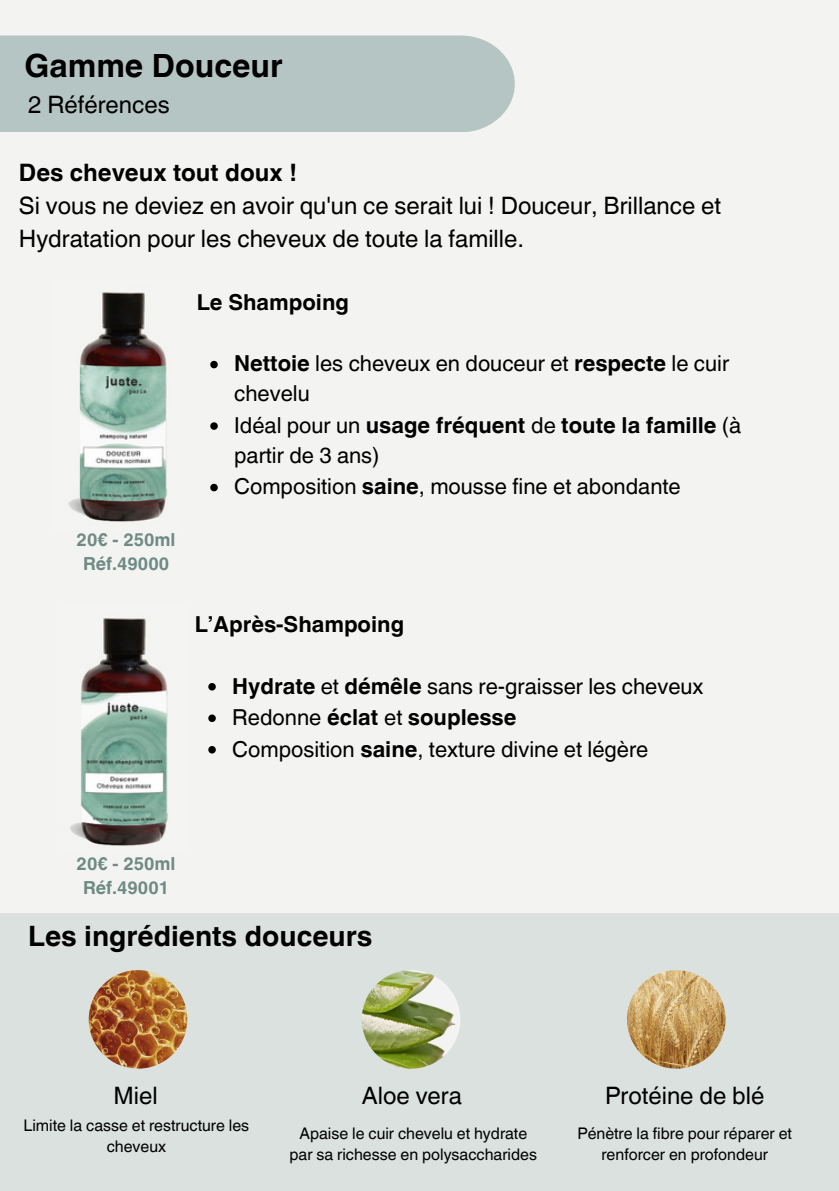
<style>
.page{position:relative;width:839px;height:1191px;background:#fff}
.page>*{position:absolute;margin:0;border:0;box-sizing:border-box;transform-origin:0 0}
.t1{font:700 32px "Helvetica World";color:#000}
.t2{font:700 28px "Helvetica World";color:#000}
.t3{font:24px/33px "Helvetica World";color:#000}
.t4{font:700 24px "Helvetica World";color:#000}
.t5{font:22px/30px "Helvetica World";color:#000}
.t6{font:700 22px "Helvetica World";color:#000}
.t7{font:700 18px "Helvetica World";color:#6e8a84}
.t8{font:16px/21.4px "Helvetica World";color:#000;text-align:center}
.s1{font-weight:700}
.s2{font-weight:400}
</style>
<div class="page">
<div style="left:0;top:0;width:838px;height:1191px;background:#f3f4f2"></div>
<div style="left:0;top:36px;width:515px;height:96px;background:#b5c5c3"></div>
<div style="left:0;top:913px;width:838px;height:278px;background:#dae1df"></div>
<img style="left:89px;top:970px;width:98px;height:99px;border-radius:50%">
<img style="left:362px;top:970px;width:98px;height:99px;border-radius:50%">
<img style="left:627px;top:970px;width:98px;height:99px;border-radius:50%">
<img style="left:70px;top:618px;width:98px;height:228px">
<img style="left:68px;top:292px;width:99px;height:230px">
<svg style="left:210px;top:361px;width:8px;height:7px"></svg>
<svg style="left:210px;top:422px;width:8px;height:8px"></svg>
<svg style="left:210px;top:484px;width:8px;height:7px"></svg>
<svg style="left:208px;top:683px;width:8px;height:8px"></svg>
<svg style="left:208px;top:715px;width:8px;height:7px"></svg>
<svg style="left:208px;top:746px;width:8px;height:8px"></svg>
<p class="t1" style="left:25px;top:40px;width:260px">Gamme Douceur</p>
<p class="t3" style="left:28px;top:88px;width:143px">2 Références</p>
<p class="t4" style="left:19px;top:153px;width:280px">Des cheveux tout doux !</p>
<p class="t3" style="left:19px;top:189px;width:703px">Si vous ne deviez en avoir qu'un ce serait lui ! Douceur, Brillance et<br>Hydratation pour les cheveux de toute la famille.</p>
<p class="t6" style="left:197px;top:284px;width:154px">Le Shampoing</p>
<p class="t7" style="left:77px;top:525px;width:100px">20€ - 250ml</p>
<p class="t7" style="left:83px;top:549px;width:87px">Réf.49000</p>
<p class="t5" style="left:234px;top:349px;width:496px"><span class="s1">Nettoie</span> les cheveux en douceur et <span class="s1">respecte</span> le cuir chevelu</p>
<p class="t5" style="left:234px;top:410px;width:508px">Idéal pour un <span class="s1">usage fréquent</span> de <span class="s1">toute la famille</span> (à partir de 3 ans)</p>
<p class="t5" style="left:234px;top:472px;width:448px">Composition <span class="s1">saine</span>, mousse fine et abondante</p>
<p class="t6" style="left:195px;top:606px;width:211px">L’Après-Shampoing</p>
<p class="t5" style="left:232px;top:671px;width:473px"><span class="s1">Hydrate</span> et <span class="s1">démêle</span> sans re-graisser les cheveux</p>
<p class="t6" style="left:232px;top:699px;width:286px"><span class="s2">Redonne</span> éclat <span class="s2">et</span> souplesse</p>
<p class="t5" style="left:232px;top:734px;width:417px">Composition <span class="s1">saine</span>, texture divine et légère</p>
<p class="t7" style="left:77px;top:849px;width:100px">20€ - 250ml</p>
<p class="t7" style="left:83px;top:873px;width:87px">Réf.49001</p>
<p class="t2" style="left:28px;top:913px;width:345px">Les ingrédients douceurs</p>
<p class="t3" style="left:113px;top:1079px;width:46px">Miel</p>
<p class="t3" style="left:362px;top:1079px;width:102px">Aloe vera</p>
<p class="t3" style="left:605px;top:1079px;width:161px">Protéine de blé</p>
<p class="t8" style="left:24px;top:1115px;width:227px">Limite la casse et restructure les cheveux</p>
<p class="t8" style="left:289px;top:1122px;width:249px">Apaise le cuir chevelu et hydrate par sa richesse en polysaccharides</p>
<p class="t8" style="left:577px;top:1122px;width:216px">Pénètre la fibre pour réparer et renforcer en profondeur</p>
</div>
